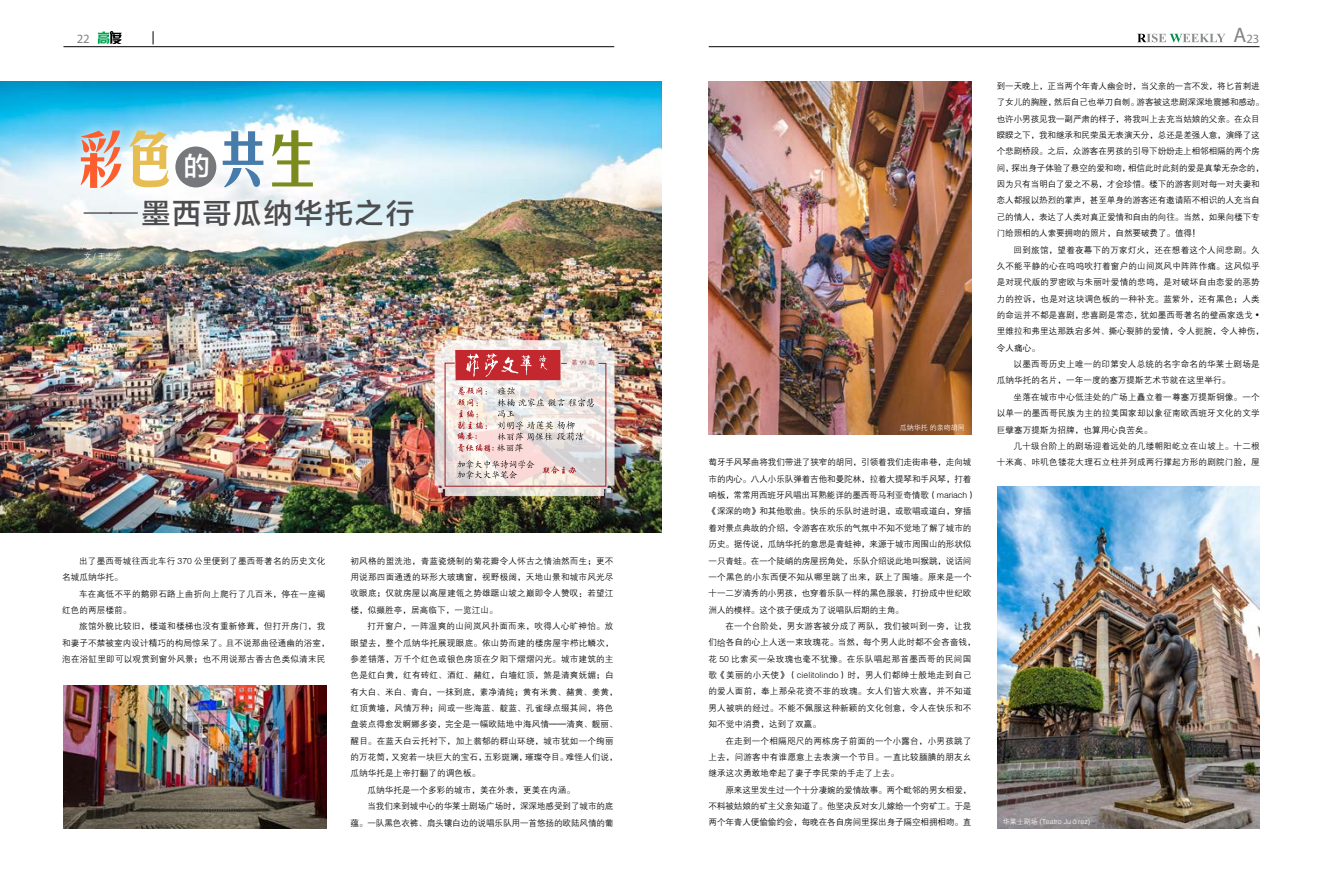
<style>
.page{position:relative;width:1323px;height:882px;background:#fff}
.page>*{position:absolute;margin:0;border:0;box-sizing:border-box;transform-origin:0 0}
.t1{font:60.64px "FZMHK GBK1 0";color:#fe5e2e}
.t2{font:60.64px "FZMHK GBK1 0";color:#467cab}
.t3{font:28.35px "FZLTZHK GBK1 0";letter-spacing:.075em;color:#4d4d4f}
.t4{font:25.99px "FZLTZHK GBK1 0";color:#fff}
.t5{font:12.69px "Myriad Pro";color:#808285}
.t6{font:8.84px "FZKTK GBK1 0";color:#000}
.t7{font:8.58px/16.4px "FZZDXJW GB1 0";letter-spacing:.01em;color:#000}
.t8{font:8.58px/16.4px "FZZDXJW GB1 0";letter-spacing:-.01em;color:#000}
.t9{font:8.58px "FZZDXJW GB1 0";letter-spacing:.03em;color:#000}
.t10{font:7.88px "FZZDXJW GB1 0";color:#fff}
.t11{font:7px "FZZDXJW GB1 0";color:#fff}
.t12{font:6.83px "FZKTK GBK1 0";color:#a31d21}
.s1{font-size:21px}
.s2{color:#7b8b1e}
.s3{font-family:"FZLTXHK GBK1 0"}
.s4{color:#e7bc51}
.s5{font-family:"Swiss 921 BT Regular A"}
.s6{font-family:"FZLTXHK"}
</style>
<div class="page">
<hr style="left:63px;top:46px;width:551px;height:1px;background:#000">
<svg style="left:98px;top:31px;width:24px;height:13px"></svg>
<hr style="left:709px;top:46px;width:551px;height:1px;background:#000">
<svg style="left:1138px;top:34px;width:87px;height:8px"></svg>
<svg style="left:153px;top:31px;width:1px;height:13px"></svg>
<img style="left:0;top:82px;width:662px;height:451px">
<svg style="left:435px;top:340px;width:179px;height:156px;background:#e1c5c3"></svg>
<div style="left:70px;top:119px;width:254px;height:80px;background:#fff;opacity:.85"></div>
<div style="left:175px;top:147px;width:41px;height:40px;background:#77787b;border-radius:50%"></div>
<img style="left:63px;top:686px;width:263px;height:142px">
<img style="left:997px;top:486px;width:263px;height:342px">
<img style="left:709px;top:82px;width:263px;height:352px">
<h3 class="t5" style="left:77px;top:31px;width:15px">22</h3>
<h3 class="t5" style="left:1234px;top:31px;width:27px"><span class="s1">A</span>23</h3>
<h1 class="t2" style="left:213px;top:124px;width:111px">共<span class="s2">生</span></h1>
<h2 class="t3" style="left:84px;top:197px;width:332px"><span class="s3">——</span> 墨西哥瓜纳华托之行</h2>
<h1 class="t1" style="left:71px;top:124px;width:111px">彩<span class="s4">色</span></h1>
<h3 class="t4" style="left:184px;top:152px;width:28px">的</h3>
<p class="t10" style="left:84px;top:252px;width:39px">文 / 王志光</p>
<p class="t6" style="left:497px;top:443px;width:28px">林丽萍</p>
<p class="t12" style="left:571px;top:359px;width:25px">第99期</p>
<p class="t7" style="left:62px;top:553px;width:265px;text-indent:17px">出了墨西哥城往西北车行 370 公里便到了墨西哥著名的历史文化名城瓜纳华托。</p>
<p class="t7" style="left:62px;top:586px;width:265px;text-indent:17px">车在高低不平的鹅卵石路上曲折向上爬行了几百米，停在一座褐红色的两层楼前。</p>
<p class="t7" style="left:62px;top:618px;width:269px;text-indent:17px">旅馆外貌比较旧，楼道和楼梯也没有重新修葺，但打开房门，我和妻子不禁被室内设计精巧的构局惊呆了。且不说那曲径通幽的浴室，泡在浴缸里即可以观赏到窗外风景；也不用说那古香古色类似清末民</p>
<p class="t7" style="left:351px;top:553px;width:264px;text-align:justify">初风格的盥洗池，青蓝瓷烧制的菊花瓣令人怀古之情油然而生；更不用说那四面通透的环形大玻璃窗，视野极阔，天地山景和城市风光尽收眼底；仅就房屋以高屋建瓴之势雄踞山坡之巅即令人赞叹：若望江楼，似撷胜亭，居高临下，一览江山。</p>
<p class="t9" style="left:367px;top:622px;width:248px">打开窗户，一阵温爽的山间岚风扑面而来，吹得人心旷神怡。放</p>
<p class="t7" style="left:351px;top:635px;width:265px">眼望去，整个瓜纳华托展现眼底。依山势而建的楼房屋宇栉比鳞次，</p>
<p class="t7" style="left:351px;top:651px;width:264px">参差错落，万千个红色或银色房顶在夕阳下熠熠闪光。城市建筑的主</p>
<p class="t7" style="left:351px;top:667px;width:265px">色是红白黄，红有砖红、酒红、赭红，白墙红顶，煞是清爽妩媚；白</p>
<p class="t7" style="left:351px;top:684px;width:269px">有大白、米白、青白，一抹到底，素净清纯；黄有米黄、赭黄、姜黄，</p>
<p class="t7" style="left:351px;top:700px;width:265px">红顶黄墙，风情万种；间或一些海蓝、靛蓝、孔雀绿点缀其间，将色</p>
<p class="t7" style="left:351px;top:716px;width:269px">盘装点得愈发婀娜多姿，完全是一幅欧陆地中海风情——清爽、靓丽、</p>
<p class="t7" style="left:351px;top:733px;width:265px">醒目。在蓝天白云托衬下，加上蓊郁的群山环绕，城市犹如一个绚丽</p>
<p class="t7" style="left:351px;top:749px;width:269px">的万花筒，又宛若一块巨大的宝石，五彩斑斓，璀璨夺目。难怪人们说，</p>
<p class="t7" style="left:351px;top:766px;width:131px">瓜纳华托是上帝打翻了的调色板。</p>
<p class="t7" style="left:367px;top:782px;width:209px">瓜纳华托是一个多彩的城市，美在外表，更美在内涵。</p>
<p class="t8" style="left:367px;top:798px;width:248px">当我们来到城中心的华莱士剧场广场时，深深地感受到了城市的底</p>
<p class="t8" style="left:351px;top:815px;width:265px">蕴。一队黑色衣裤、肩头镶白边的说唱乐队用一首悠扬的欧陆风情的葡</p>
<p class="t11" style="left:900px;top:423px;width:66px">瓜纳华托 的亲吻胡同</p>
<p class="t8" style="left:997px;top:78px;width:269px">到一天晚上，正当两个年青人幽会时，当父亲的一言不发，将匕首刺进了女儿的胸膛，然后自己也举刀自刎。游客被这悲剧深深地震撼和感动。也许小男孩见我一副严肃的样子，将我叫上去充当姑娘的父亲。在众目睽睽之下，我和继承和民荣虽无表演天分，总还是差强人意，演绎了这个悲剧桥段。之后，众游客在男孩的引导下纷纷走上相邻相隔的两个房间，探出身子体验了悬空的爱和吻，相信此时此刻的爱是真挚无杂念的，因为只有当明白了爱之不易，才会珍惜。楼下的游客则对每一对夫妻和恋人都报以热烈的掌声，甚至单身的游客还有邀请陌不相识的人充当自己的情人，表达了人类对真正爱情和自由的向往。当然，如果向楼下专门给照相的人索要拥吻的照片，自然要破费了。值得！</p>
<p class="t7" style="left:997px;top:242px;width:269px;text-indent:17px">回到旅馆，望着夜幕下的万家灯火，还在想着这个人间悲剧。久久不能平静的心在呜呜吹打着窗户的山间岚风中阵阵作痛。这风似乎是对现代版的罗密欧与朱丽叶爱情的悲鸣，是对破坏自由恋爱的恶势力的控诉，也是对这块调色板的一种补充。蓝紫外，还有黑色；人类的命运并不都是喜剧，悲喜剧是常态，犹如墨西哥著名的壁画家迭戈 <span class="s5">•</span>里维拉和弗里达那跌宕多舛、撕心裂肺的爱情，令人扼腕，令人神伤，令人痛心。</p>
<p class="t7" style="left:997px;top:356px;width:264px;text-indent:17px">以墨西哥历史上唯一的印第安人总统的名字命名的华莱士剧场是瓜纳华托的名片，一年一度的塞万提斯艺术节就在这里举行。</p>
<p class="t7" style="left:997px;top:389px;width:265px;text-align:justify;text-indent:17px">坐落在城市中心低洼处的广场上矗立着一尊塞万提斯铜像。一个以单一的墨西哥民族为主的拉美国家却以象征南欧西班牙文化的文学巨擘塞万提斯为招牌，也算用心良苦矣。</p>
<p class="t7" style="left:1014px;top:438px;width:248px">几十级台阶上的剧场迎着远处的几缕朝阳屹立在山坡上。十二根</p>
<p class="t8" style="left:709px;top:455px;width:265px">萄牙手风琴曲将我们带进了狭窄的胡同，引领着我们走街串巷，走向城</p>
<p class="t7" style="left:997px;top:454px;width:264px">十米高、咔叽色镂花大理石立柱并列成两行撑起方形的剧院门脸，屋</p>
<p class="t8" style="left:709px;top:471px;width:269px">市的内心。八人小乐队弹着吉他和曼陀林，拉着大提琴和手风琴，打着响板，常常用西班牙风唱出耳熟能详的墨西哥马利亚奇情歌（mariach）《深深的吻》和其他歌曲。快乐的乐队时进时退，或歌唱或道白，穿插着对景点典故的介绍，令游客在欢乐的气氛中不知不觉地了解了城市的历史。据传说，瓜纳华托的意思是青蛙神，来源于城市周围山的形状似一只青蛙。在一个陡峭的房屋拐角处，乐队介绍说此地叫猴跳，说话间一个黑色的小东西便不知从哪里跳了出来，跃上了围墙。原来是一个十一二岁清秀的小男孩，也穿着乐队一样的黑色服装，打扮成中世纪欧洲人的模样。这个孩子便成为了说唱队后期的主角。</p>
<p class="t7" style="left:709px;top:618px;width:269px;text-indent:17px">在一个台阶处，男女游客被分成了两队，我们被叫到一旁，让我们<span class="s6">给</span>各自的心上人送一束玫瑰花。当然，每个男人此时都不会吝啬钱，花 50 比索买一朵玫瑰也毫不犹豫。在乐队唱起那首墨西哥的民间国歌《美丽的小天使》（cielitolindo）时，男人们都绅士般地走到自己的爱人面前，奉上那朵花资不菲的玫瑰。女人们皆大欢喜，并不知道男人被哄的经过。不能不佩服这种新颖的文化创意，令人在快乐和不知不觉中消费，达到了双赢。</p>
<p class="t7" style="left:709px;top:733px;width:265px;text-align:justify;text-indent:17px">在走到一个相隔咫尺的两栋房子前面的一个小露台，小男孩跳了上去，问游客中有谁愿意上去表演一个节目。一直比较腼腆的朋友幺继承这次勇敢地牵起了妻子李民荣的手走了上去。</p>
<p class="t7" style="left:709px;top:782px;width:265px;text-align:justify;text-indent:17px">原来这里发生过一个十分凄婉的爱情故事。两个毗邻的男女相爱，不料被姑娘的矿主父亲知道了。他坚决反对女儿嫁给一个穷矿工。于是两个年青人便偷偷约会，每晚在各自房间里探出身子隔空相拥相吻。直</p>
<p class="t11" style="left:1003px;top:818px;width:89px">华莱士剧场 (Teatro Juárez)</p>
</div>
